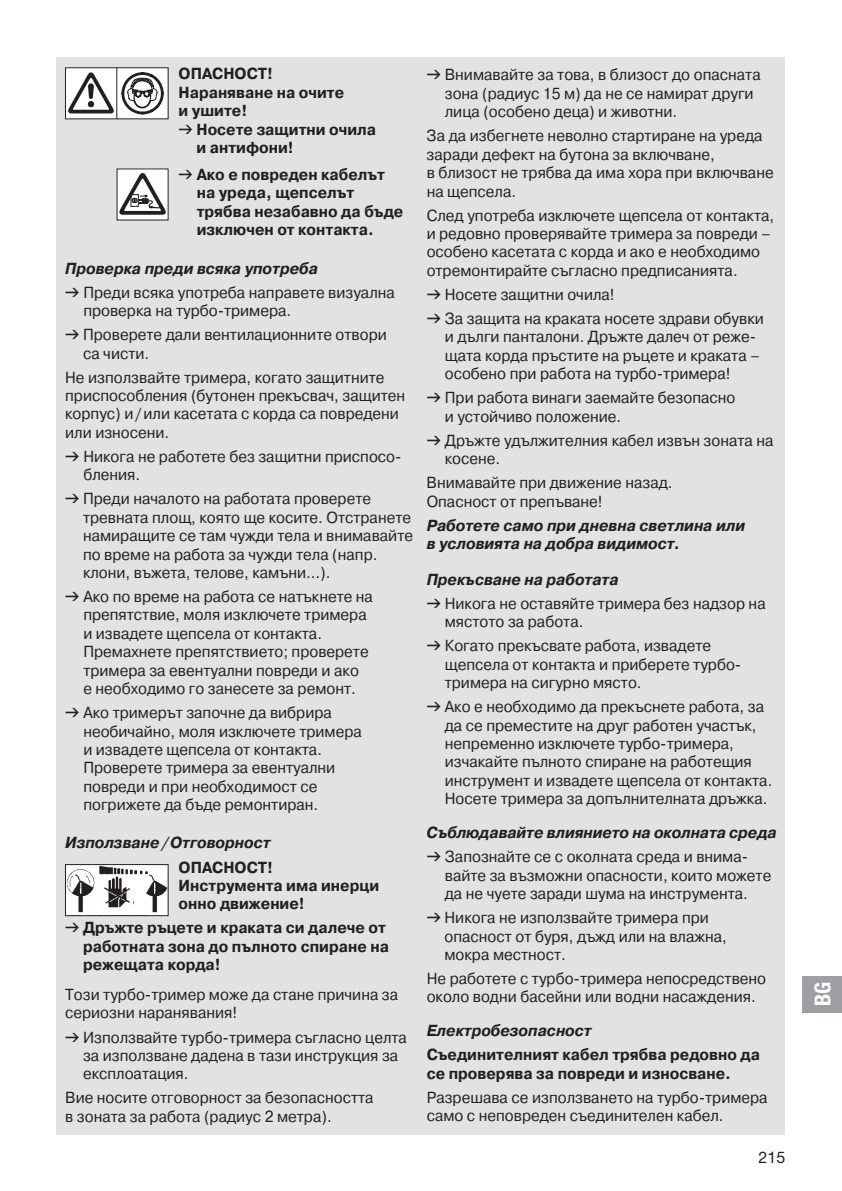
<style>
.page{position:relative;width:842px;height:1191px;background:#fff}
.page>*{position:absolute;margin:0;border:0;box-sizing:border-box;transform-origin:0 0}
.t1{font:22px "GARDENA Pro Bo Cond";color:#fff}
.t2{font:16px/18.4px "GARDENA Pro CYR Regular";color:#231f20;scale:.95 1}
.t3{font:16px/18.4px "GARDENA Pro CYR Bold";color:#231f20;scale:.95 1}
.t4{font:16px/18.4px "GARDENA Pro CYR Bo Ita";color:#231f20;scale:.95 1}
.t5{font:16px "GARDENA Pro";color:#231f20}
.s1{font-family:"Formdruck"}
</style>
<div class="page">
<div style="left:57px;top:57px;width:728px;height:1077px;background:#e1e2e4"></div>
<div style="left:65px;top:68px;width:103px;height:51px;background:#fff"></div>
<div style="left:65px;top:67px;width:103px;height:52px;border:1px solid #231f20"></div>
<hr style="left:116px;top:67px;width:1px;height:52px;background:#231f20">
<svg style="left:68px;top:72px;width:46px;height:41px"></svg>
<svg style="left:121px;top:72px;width:43px;height:42px"></svg>
<div style="left:117px;top:169px;width:51px;height:51px;background:#fff"></div>
<svg style="left:119px;top:173px;width:47px;height:42px"></svg>
<img style="left:67px;top:866px;width:99px;height:48px">
<div style="left:65px;top:864px;width:103px;height:52px;border:1px solid #231f20"></div>
<div style="left:802px;top:976px;width:40px;height:36px;background:#9d9fa2"></div>
<p class="t3" style="left:179px;top:65px;width:101px">ОПАСНОСТ!</p>
<p class="t3" style="left:179px;top:83px;width:176px">Нараняване на очите</p>
<p class="t3" style="left:179px;top:102px;width:74px">и ушите!</p>
<p class="t3" style="left:179px;top:120px;width:209px"><span class="s1">v</span> Носете защитни очила</p>
<p class="t3" style="left:196px;top:138px;width:104px">и антифони!</p>
<p class="t3" style="left:197px;top:165px;width:219px;text-indent:-18px"><span class="s1">v</span> Ако е повреден кабелът на уреда, щепселът трябва незабавно да бъде изключен от контакта.</p>
<p class="t4" style="left:65px;top:259px;width:267px">Проверка преди всяка употреба</p>
<p class="t2" style="left:83px;top:283px;width:329px;text-indent:-18px"><span class="s1">v</span> Преди всяка употреба направете визуална проверка на турбо-тримера.</p>
<p class="t2" style="left:83px;top:325px;width:321px;text-indent:-18px"><span class="s1">v</span> Проверете дали вентилационните отвори са чисти.</p>
<p class="t2" style="left:65px;top:368px;width:359px">Не използвайте тримера, когато защитните приспособления (бутонен прекъсвач, защитен корпус) и/или касетата с корда са повредени или износени.</p>
<p class="t2" style="left:83px;top:447px;width:336px;text-indent:-18px"><span class="s1">v</span> Никога не работете без защитни приспосо&shy;бления.</p>
<p class="t2" style="left:83px;top:490px;width:349px;text-indent:-18px"><span class="s1">v</span> Преди началото на работата проверете тревната площ, която ще косите. Отстранете намиращите се там чужди тела и внимавайте по време на работа за чужди тела (напр. клони, въжета, телове, камъни...).</p>
<p class="t2" style="left:83px;top:587px;width:306px;text-indent:-18px"><span class="s1">v</span> Ако по време на работа се натъкнете на препятствие, моля изключете тримера и извадете щепсела от контакта.<br>Премахнете препятствието; проверете тримера за евентуални повреди и ако<br>е необходимо го занесете за ремонт.</p>
<p class="t2" style="left:83px;top:703px;width:295px;text-indent:-18px"><span class="s1">v</span> Ако тримерът започне да вибрира необичайно, моля изключете тримера и извадете щепсела от контакта.<br>Проверете тримера за евентуални повреди и при необходимост се погрижете да бъде ремонтиран.</p>
<p class="t4" style="left:65px;top:834px;width:218px">Използване/Отговорност</p>
<p class="t3" style="left:179px;top:858px;width:213px">ОПАСНОСТ!<br>Инструмента има инерци онно движение!</p>
<p class="t3" style="left:83px;top:919px;width:323px;text-indent:-18px"><span class="s1">v</span> Дръжте ръцете и краката си далече от работната зона до пълното спиране на режещата корда!</p>
<p class="t2" style="left:65px;top:985px;width:352px">Този турбо-тример може да стане причина за сериозни наранявания!</p>
<p class="t2" style="left:83px;top:1028px;width:342px;text-indent:-18px"><span class="s1">v</span> Използвайте турбо-тримера съгласно целта за използване дадена в тази инструкция за експлоатация.</p>
<p class="t2" style="left:65px;top:1088px;width:326px">Вие носите отговорност за безопасността в зоната за работа (радиус 2 метра).</p>
<p class="t2" style="left:445px;top:66px;width:334px;text-indent:-18px"><span class="s1">v</span> Внимавайте за това, в близост до опасната зона (радиус 15 м) да не се намират други лица (особено деца) и животни.</p>
<p class="t2" style="left:427px;top:127px;width:367px">За да избегнете неволно стартиране на уреда заради дефект на бутона за включване,<br>в близост не трябва да има хора при включване на щепсела.</p>
<p class="t2" style="left:427px;top:206px;width:367px">След употреба изключете щепсела от контакта, и редовно проверявайте тримера за повреди – особено касетата с корда и ако е необходимо отремонтирайте съгласно предписанията.</p>
<p class="t2" style="left:427px;top:282px;width:356px;line-height:24px"><span class="s1">v</span> Носете защитни очила!<br><span class="s1">v</span> За защита на краката носете здрави обувки</p>
<p class="t2" style="left:445px;top:328px;width:333px">и дълги панталони. Дръжте далеч от реже&shy;щата корда пръстите на ръцете и краката – особено при работа на турбо-тримера!</p>
<p class="t2" style="left:445px;top:389px;width:307px;text-indent:-18px"><span class="s1">v</span> При работа винаги заемайте безопасно и устойчиво положение.</p>
<p class="t2" style="left:445px;top:431px;width:347px;text-indent:-18px"><span class="s1">v</span> Дръжте удължителния кабел извън зоната на косене.</p>
<p class="t2" style="left:427px;top:474px;width:260px">Внимавайте при движение назад.<br>Опасност от препъване!</p>
<p class="t4" style="left:427px;top:516px;width:337px">Работете само при дневна светлина или в условията на добра видимост.</p>
<p class="t4" style="left:427px;top:570px;width:204px">Прекъсване на работата</p>
<p class="t2" style="left:445px;top:594px;width:339px;text-indent:-18px"><span class="s1">v</span> Никога не оставяйте тримера без надзор на мястото за работа.</p>
<p class="t2" style="left:445px;top:636px;width:311px;text-indent:-18px"><span class="s1">v</span> Когато прекъсвате работа, извадете щепсела от контакта и приберете турбо&shy;тримера на сигурно място.</p>
<p class="t2" style="left:445px;top:697px;width:346px;text-indent:-18px"><span class="s1">v</span> Ако е необходимо да прекъснете работа, за да се преместите на друг работен участък, непременно изключете турбо-тримера, изчакайте пълното спиране на работещия инструмент и извадете щепсела от контакта.<br>Носете тримера за допълнителната дръжка.</p>
<p class="t4" style="left:427px;top:823px;width:370px">Съблюдавайте влиянието на околната среда</p>
<p class="t2" style="left:445px;top:847px;width:345px;text-indent:-18px"><span class="s1">v</span> Запознайте се с околната среда и внима&shy;вайте за възможни опасности, които можете да не чуете заради шума на инструмента.</p>
<p class="t2" style="left:444px;top:908px;width:299px;text-indent:-18px"><span class="s1">v</span> Никога не използвайте тримера при опасност от буря, дъжд или на влажна, мокра местност.</p>
<p class="t2" style="left:427px;top:969px;width:359px">Не работете с турбо-тримера непосредствено около водни басейни или водни насаждения.</p>
<p class="t4" style="left:427px;top:1021px;width:175px">Електробезопасност</p>
<p class="t3" style="left:427px;top:1045px;width:352px">Съединителният кабел трябва редовно да се проверява за повреди и износване.</p>
<p class="t2" style="left:427px;top:1088px;width:360px">Разрешава се използването на турбо-тримера само с неповреден съединителен кабел.</p>
<p class="t5" style="left:759px;top:1147px;width:28px">215</p>
<h1 class="t1" style="left:809px;top:1006px;width:26px;rotate:-90deg">BG</h1>
</div>
